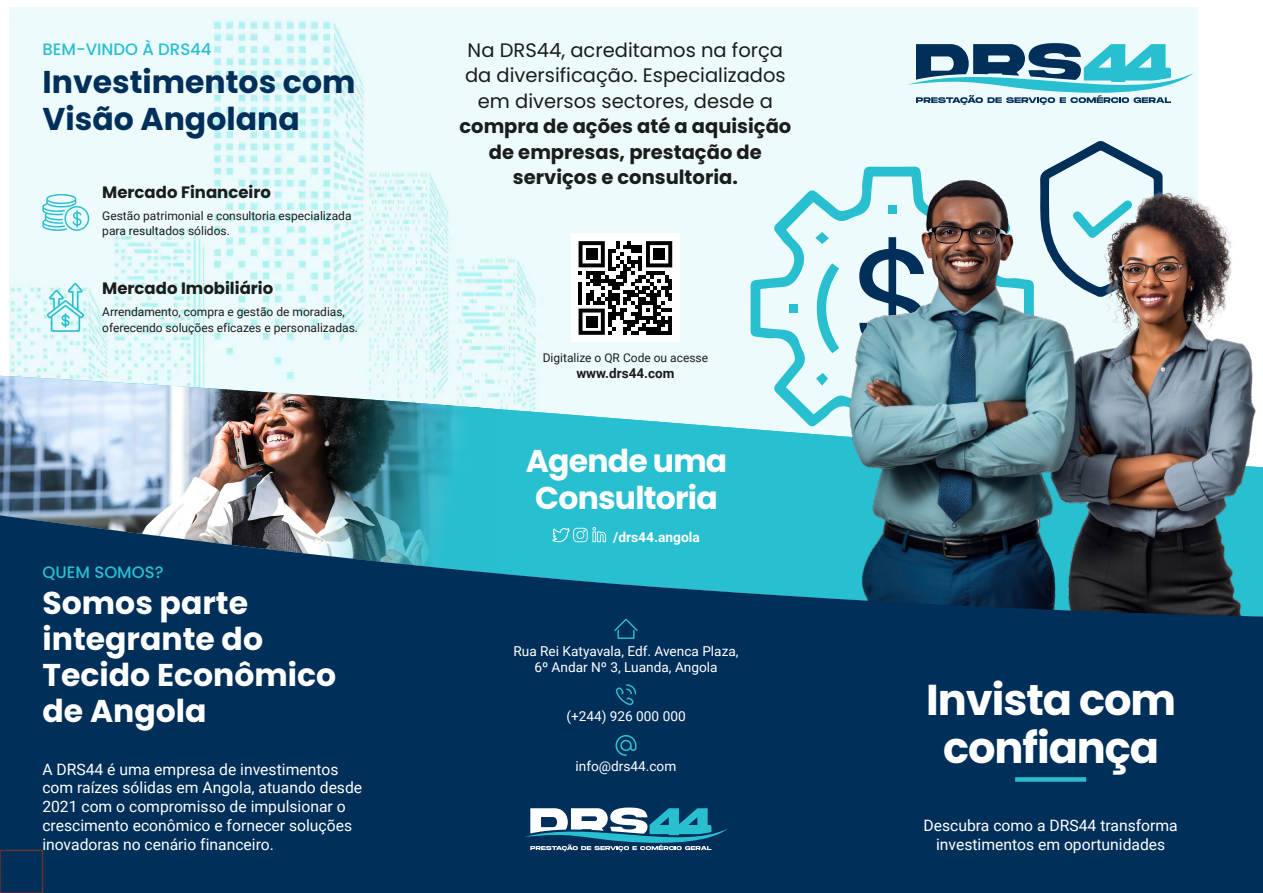
<style>
.page{position:relative;width:1263px;height:893px;background:#fff}
.page>*{position:absolute;margin:0;border:0;box-sizing:border-box;transform-origin:0 0}
.t1{font:700 43.2px/47.5px "Poppins";letter-spacing:-.025em;color:#fff;text-align:center}
.t2{font:700 31.5px/36px "Poppins";color:#fff}
.t3{font:700 31.5px/37.5px "Poppins";color:#002f59}
.t4{font:700 31.5px/37.5px "Poppins";letter-spacing:-.025em;color:#fff;text-align:center}
.t5{font:19.5px/25.5px "Poppins";color:#1b1c1c;text-align:center}
.t6{font:700 19.5px/25.5px "Poppins";color:#1b1c1c;text-align:center}
.t7{font:700 16.5px "Poppins";color:#1b1c1c}
.t8{font:500 16.5px "Poppins";color:#28bfd1}
.t9{font:15.75px/18.9px "Roboto";color:#fff;text-align:center}
.t10{font:700 13.8px "Roboto";color:#fff}
.t11{font:13.65px/16.4px "Roboto";color:#fff;text-align:center}
.t12{font:700 13.5px "Roboto";color:#1b1c1c}
.t13{font:12px/14.4px "Roboto";color:#1b1c1c}
</style>
<div class="page">
<img style="left:9px;top:7px;width:1188px;height:367px">
<img style="left:0;top:376px;width:803px;height:136px">
<svg style="left:750px;top:167px;width:53px;height:283px;fill:#edfbfc"></svg>
<div style="left:788px;top:304px;width:9px;height:9px;background:#28bfd1"></div>
<svg style="left:859px;top:7px;width:335px;height:120px"></svg>
<img style="left:803px;top:127px;width:460px;height:385px">
<svg style="left:42px;top:194px;width:47px;height:38px"></svg>
<svg style="left:46px;top:283px;width:38px;height:49px"></svg>
<div style="left:571px;top:234px;width:109px;height:108px;background:#fff"></div>
<svg style="left:578px;top:241px;width:94px;height:94px"></svg>
<div style="left:586px;top:249px;width:11px;height:11px;background:#000"></div>
<div style="left:653px;top:249px;width:12px;height:11px;background:#000"></div>
<div style="left:586px;top:316px;width:11px;height:11px;background:#000"></div>
<svg style="left:0;top:512px;width:1263px;height:381px;fill:#002f59"></svg>
<div style="left:0;top:850px;width:43px;height:43px;border:2px solid #683131"></div>
<div style="left:1015px;top:777px;width:71px;height:5px;background:#28bfd1"></div>
<svg style="left:524px;top:807px;width:204px;height:44px"></svg>
<svg style="left:615px;top:735px;width:21px;height:21px"></svg>
<svg style="left:615px;top:684px;width:21px;height:21px"></svg>
<svg style="left:614px;top:618px;width:24px;height:21px"></svg>
<p class="t8" style="left:43px;top:40px;width:171px">BEM-VINDO À DRS44</p>
<h2 class="t3" style="left:43px;top:63px;width:314px">Investimentos com<br>Visão Angolana</h2>
<p class="t7" style="left:102px;top:182px;width:170px">Mercado Financeiro</p>
<p class="t13" style="left:102px;top:208px;width:251px">Gestão patrimonial e consultoria especializada para resultados sólidos.</p>
<p class="t7" style="left:102px;top:278px;width:173px">Mercado Imobiliário</p>
<p class="t13" style="left:102px;top:303px;width:257px;line-height:16.2px">Arrendamento, compra e gestão de moradias, oferecendo soluções eficazes e personalizadas.</p>
<p class="t8" style="left:43px;top:563px;width:123px">QUEM SOMOS?</p>
<h2 class="t2" style="left:43px;top:585px;width:295px">Somos parte integrante do<br>Tecido Econômico de Angola</h2>
<p class="t9" style="left:42px;top:759px;width:321px;text-align:left">A DRS44 é uma empresa de investimentos com raízes sólidas em Angola, atuando desde 2021 com o compromisso de impulsionar o crescimento econômico e fornecer soluções inovadoras no cenário financeiro.</p>
<p class="t5" style="left:465px;top:37px;width:322px">Na DRS44, acreditamos na força da diversificação. Especializados em diversos sectores, desde a</p>
<p class="t6" style="left:459px;top:114px;width:333px">compra de ações até a aquisição de empresas, prestação de serviços e consultoria.</p>
<p class="t13" style="left:543px;top:350px;width:167px">Digitalize o QR Code ou acesse</p>
<p class="t12" style="left:576px;top:364px;width:100px">www.drs44.com</p>
<h2 class="t4" style="left:526px;top:442px;width:203px">Agende uma<br>Consultoria</h2>
<p class="t10" style="left:613px;top:527px;width:88px">/drs44.angola</p>
<p class="t11" style="left:513px;top:642px;width:227px">Rua Rei Katyavala, Edf. Avenca Plaza,<br>6º Andar Nº 3, Luanda, Angola</p>
<p class="t11" style="left:566px;top:708px;width:121px">(+244) 926 000 000</p>
<p class="t11" style="left:576px;top:757px;width:102px">info@drs44.com</p>
<h1 class="t1" style="left:926px;top:676px;width:252px">Invista com confiança</h1>
<p class="t9" style="left:923px;top:815px;width:256px">Descubra como a DRS44 transforma investimentos em oportunidades</p>
</div>
